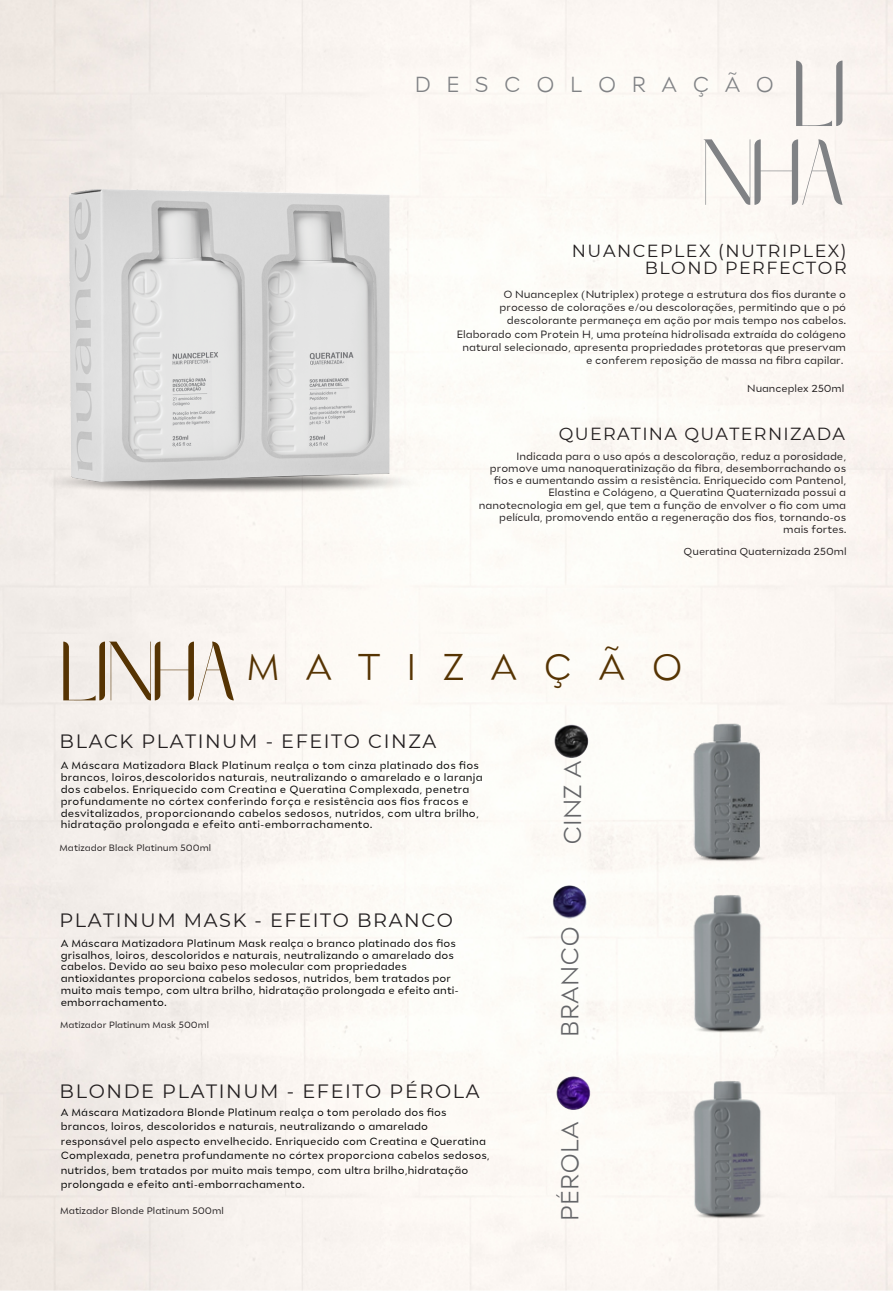
<style>
.page{position:relative;width:893px;height:1291px;background:#fff}
.page>*{position:absolute;margin:0;border:0;box-sizing:border-box;transform-origin:0 0}
.t1{font:69.3px/78.8px "wakile";color:#808285;text-align:right}
.t2{font:62.3px "wakile";color:#563403}
.t3{font:300 37.1px "Stray";letter-spacing:.7em;color:#563403}
.t4{font:300 24.5px "Stray";color:#646568}
.t5{font:300 21.7px "Stray";letter-spacing:.7em;color:#808285}
.t6{font:19.25px "Montserrat";letter-spacing:.08em;color:#231f20}
.t7{font:17.5px/17.2px "Montserrat";letter-spacing:.085em;color:#231f20;text-align:right}
.t8{font:10.5px/11.9px "Stray";letter-spacing:.015em;color:#000}
.t9{font:10.5px/12.2px "Stray";color:#231f20;text-align:right}
.t10{font:10.15px "Stray";color:#231f20}
.t11{font:9.45px "Stray";color:#231f20}
.t12{font:9.1px "Stray";color:#231f20}
</style>
<div class="page">
<img style="left:0;top:0;width:892px;height:1290px">
<img style="left:554px;top:724px;width:34px;height:34px;border-radius:16px">
<img style="left:552px;top:885px;width:34px;height:33px;border-radius:50%">
<img style="left:556px;top:1076px;width:34px;height:33px;border-radius:50%">
<img style="left:685px;top:722px;width:87px;height:146px">
<img style="left:685px;top:1079px;width:87px;height:146px">
<img style="left:685px;top:893px;width:87px;height:146px">
<img style="left:12px;top:181px;width:434px;height:358px">
<p class="t1" style="left:703px;top:49px;width:145px">LI<br>NHA</p>
<p class="t5" style="left:414px;top:76px;width:361px">DESCOLORAÇÃO</p>
<p class="t7" style="left:572px;top:242px;width:276px">NUANCEPLEX (NUTRIPLEX)<br>BLOND PERFECTOR</p>
<p class="t9" style="left:457px;top:289px;width:391px;line-height:13.1px">O Nuanceplex (Nutriplex) protege a estrutura dos fios durante o processo de colorações e/ou descolorações, permitindo que o pó descolorante permaneça em ação por mais tempo nos cabelos.<br>Elaborado com Protein H, uma proteína hidrolisada extraída do colágeno natural selecionado, apresenta propriedades protetoras que preservam e conferem reposição de massa na fibra capilar.</p>
<p class="t10" style="left:747px;top:384px;width:99px">Nuanceplex 250ml</p>
<p class="t7" style="left:558px;top:424px;width:288px">QUERATINA QUATERNIZADA</p>
<p class="t9" style="left:479px;top:451px;width:369px">Indicada para o uso após a descoloração, reduz a porosidade, promove uma nanoqueratinização da fibra, desemborrachando os fios e aumentando assim a resistência. Enriquecido com Pantenol, Elastina e Colágeno, a Queratina Quaternizada possui a nanotecnologia em gel, que tem a função de envolver o fio com uma película, promovendo então a regeneração dos fios, tornando-os mais fortes.</p>
<p class="t10" style="left:683px;top:547px;width:164px">Queratina Quaternizada 250ml</p>
<p class="t2" style="left:63px;top:630px;width:176px">LINHA</p>
<p class="t3" style="left:246px;top:652px;width:172px">MATI</p>
<p class="t3" style="left:443px;top:652px;width:242px">ZAÇÃO</p>
<p class="t6" style="left:60px;top:729px;width:378px">BLACK PLATINUM - EFEITO CINZA</p>
<p class="t8" style="left:61px;top:760px;width:423px">A Máscara Matizadora Black Platinum realça o tom cinza platinado dos fios brancos, loiros,descoloridos naturais, neutralizando o amarelado e o laranja dos cabelos. Enriquecido com Creatina e Queratina Complexada, penetra profundamente no córtex conferindo força e resistência aos fios fracos e desvitalizados, proporcionando cabelos sedosos, nutridos, com ultra brilho, hidratação prolongada e efeito anti-emborrachamento.</p>
<p class="t12" style="left:60px;top:844px;width:153px">Matizador Black Platinum 500ml</p>
<p class="t6" style="left:60px;top:908px;width:395px">PLATINUM MASK - EFEITO BRANCO</p>
<p class="t8" style="left:61px;top:938px;width:400px">A Máscara Matizadora Platinum Mask realça o branco platinado dos fios grisalhos, loiros, descoloridos e naturais, neutralizando o amarelado dos cabelos. Devido ao seu baixo peso molecular com propriedades antioxidantes proporciona cabelos sedosos, nutridos, bem tratados por muito mais tempo, com ultra brilho, hidratação prolongada e efeito anti&shy;emborrachamento.</p>
<p class="t12" style="left:60px;top:1020px;width:150px">Matizador Platinum Mask 500ml</p>
<p class="t6" style="left:60px;top:1079px;width:421px">BLONDE PLATINUM - EFEITO PÉROLA</p>
<p class="t8" style="left:61px;top:1107px;width:387px">A Máscara Matizadora Blonde Platinum realça o tom perolado dos fios</p>
<p class="t8" style="left:61px;top:1121px;width:369px">brancos, loiros, descoloridos e naturais, neutralizando o amarelado</p>
<p class="t8" style="left:61px;top:1134px;width:430px;line-height:14.3px">responsável pelo aspecto envelhecido. Enriquecido com Creatina e Queratina Complexada, penetra profundamente no córtex proporciona cabelos sedosos, nutridos, bem tratados por muito mais tempo, com ultra brilho,hidratação prolongada e efeito anti-emborrachamento.</p>
<p class="t11" style="left:60px;top:1206px;width:165px">Matizador Blonde Platinum 500ml</p>
<p class="t4" style="left:563px;top:845px;width:86px;rotate:-90deg">CINZ A</p>
<p class="t4" style="left:560px;top:1036px;width:113px;rotate:-90deg">BRANCO</p>
<p class="t4" style="left:560px;top:1220px;width:102px;rotate:-90deg">PÉROLA</p>
</div>
